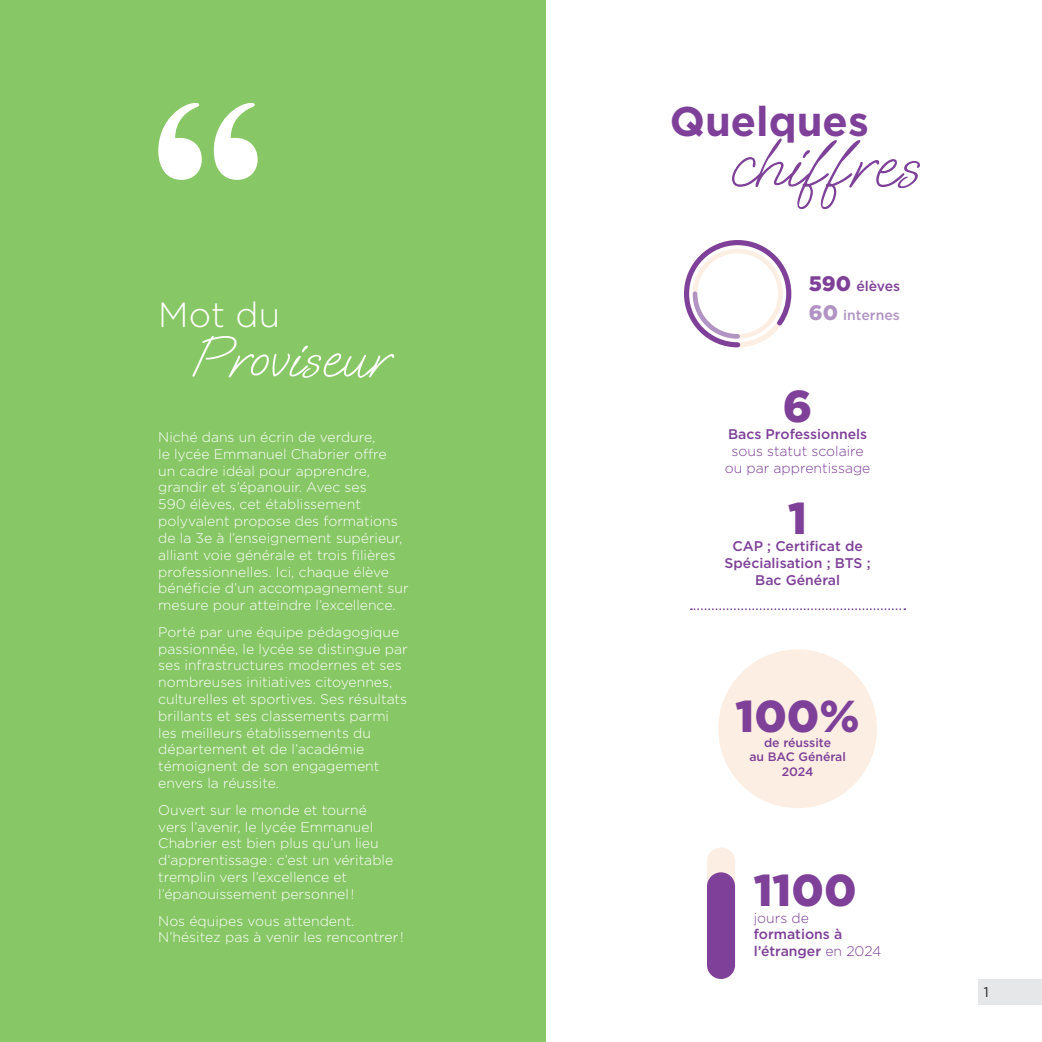
<style>
.page{position:relative;width:1042px;height:1042px;background:#fff}
.page>*{position:absolute;margin:0;border:0;box-sizing:border-box;transform-origin:0 0}
.t1{font:70.52px "Oooh Baby";color:#7e4098}
.t2{font:59.5px "Oooh Baby";color:#fff}
.t3{font:900 44.62px "Gotham";color:#7e4098}
.t4{font:700 41.48px "Gotham";color:#7e4098}
.t5{font:300 35px "Gotham";color:#fff}
.t6{font:300 14px/16.8px "Gotham";color:#fff}
.t7{font:500 14px/16.8px "Gotham";color:#7e4098;text-align:center}
.t8{font:300 14px/16.8px "Gotham";color:#7e4098;text-align:center}
.t9{font:500 14px/29.1px "Gotham";color:#b193c4}
.t10{font:14px "Gotham";color:#231f20}
.t11{font:500 12.25px/14.7px "Gotham";color:#7e4098;text-align:center}
.s1{font-weight:900;font-size:21px;color:#7e4098}
.s2{color:#7e4098}
.s3{font-weight:900;font-size:21px}
.s4{font-weight:300}
</style>
<div class="page">
<div style="left:979px;top:979px;width:63px;height:25px;background:#e6e7e9"></div>
<div style="left:0;top:0;width:546px;height:1042px;background:#87c765"></div>
<svg style="left:158px;top:103px;width:100px;height:77px"></svg>
<div style="left:718px;top:649px;width:159px;height:159px;background:#fdeee3;border-radius:50%"></div>
<svg style="left:684px;top:240px;width:108px;height:108px"></svg>
<svg style="left:691px;top:608px;width:214px;height:2px"></svg>
<div style="left:707px;top:847px;width:28px;height:132px;background:#fdeee3;border-radius:14px"></div>
<div style="left:707px;top:872px;width:28px;height:107px;background:#7e4098;border-radius:14px"></div>
<h3 class="t5" style="left:158px;top:292px;width:123px">Mot du</h3>
<h2 class="t2" style="left:190px;top:316px;width:199px">Proviseur</h2>
<p class="t6" style="left:158px;top:428px;width:252px">Niché dans un écrin de verdure,<br>le lycée Emmanuel Chabrier offre<br>un cadre idéal pour apprendre, grandir et s’épanouir. Avec ses<br>590 élèves, cet établissement polyvalent propose des formations de la 3e à l’enseignement supérieur, alliant voie générale et trois filières professionnelles. Ici, chaque élève bénéficie d’un accompagnement sur mesure pour atteindre l’excellence.</p>
<p class="t6" style="left:158px;top:623px;width:251px">Porté par une équipe pédagogique passionnée, le lycée se distingue par ses infrastructures modernes et ses nombreuses initiatives citoyennes, culturelles et sportives. Ses résultats brillants et ses classements parmi les meilleurs établissements du département et de l’académie témoignent de son engagement envers la réussite.</p>
<p class="t6" style="left:158px;top:801px;width:236px">Ouvert sur le monde et tourné vers l’avenir, le lycée Emmanuel<br>Chabrier est bien plus qu’un lieu d’apprentissage : c’est un véritable tremplin vers l’excellence et l’épanouissement personnel !</p>
<p class="t6" style="left:158px;top:912px;width:247px">Nos équipes vous attendent.<br>N’hésitez pas à venir les rencontrer !</p>
<h3 class="t4" style="left:670px;top:94px;width:201px">Quelques</h3>
<h1 class="t1" style="left:727px;top:115px;width:192px">chiffres</h1>
<p class="t9" style="left:809px;top:271px;width:93px"><span class="s1">590</span> <span class="s2">élèves<br></span><span class="s3">60</span> internes</p>
<h3 class="t3" style="left:783px;top:376px;width:31px">6</h3>
<p class="t7" style="left:728px;top:426px;width:141px">Bacs Professionnels</p>
<p class="t8" style="left:725px;top:442px;width:147px">sous statut scolaire ou par apprentissage</p>
<h3 class="t3" style="left:788px;top:488px;width:20px">1</h3>
<p class="t7" style="left:724px;top:538px;width:147px">CAP ; Certificat de<br>Spécialisation ; BTS ;<br>Bac Général</p>
<h3 class="t3" style="left:735px;top:685px;width:126px">100%</h3>
<p class="t11" style="left:749px;top:735px;width:98px">de réussite<br>au BAC Général<br>2024</p>
<h3 class="t3" style="left:754px;top:859px;width:104px">1100</h3>
<p class="t8" style="left:754px;top:909px;width:57px">jours de</p>
<p class="t7" style="left:754px;top:926px;width:129px;text-align:left">formations à l’étranger <span class="s4">en 2024</span></p>
<p class="t10" style="left:984px;top:983px;width:7px">1</p>
</div>
